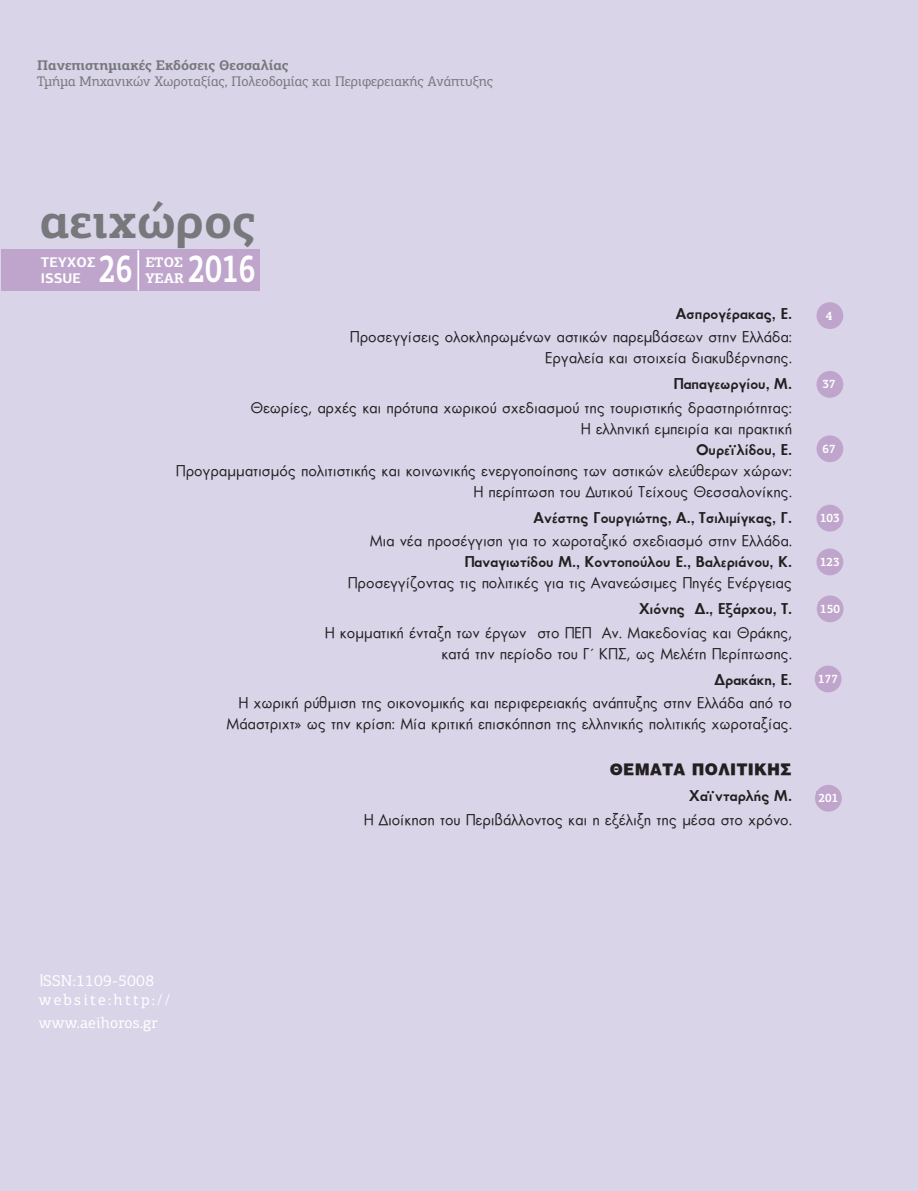
<style>
.page{position:relative;width:918px;height:1191px;background:#d9d4e8}
.page>*{position:absolute;margin:0;border:0;box-sizing:border-box;transform-origin:0 0}
.t1{font:700 49px "PF Centro Slab Pro";color:#76787b}
.t2{font:700 39.38px "PF Centro Slab Pro";color:#fff;scale:.72 1}
.TOC_body_text{font:17.5px/21px "UB Future";color:#231f20;text-align:right}
.TOC1{font:17.5px "UB Future Bold";color:#231f20}
.TOC_body_text-2{font:17.5px "UB Future Bold";color:#231f20}
.t3{font:15.75px/22.8px "PF Centro Slab Pro";letter-spacing:.015em;color:#fff}
.t4{font:900 15.75px "UB Helvetica";letter-spacing:.025em;color:#231f20}
.t5{font:14px "PF Centro Slab Pro";color:#76787b}
.t6{font:700 14px "PF Centro Slab Pro";color:#76787b}
.t7{font:700 14px "PF Centro Sans Pro";letter-spacing:.015em;color:#fff}
.t8{font:700 14px "PF Centro Slab Pro";letter-spacing:.005em;color:#fff}
.t9{font:700 12.25px "PF Centro Slab Pro";color:#fff;scale:.9 1}
.s1{font-family:"UB Future";font-size:19.25px}
</style>
<div class="page">
<div style="left:2px;top:249px;width:258px;height:42px;background:#bfa5cc"></div>
<div style="left:816px;top:435px;width:27px;height:27px;background:#bfa5cc;border-radius:50%"></div>
<div style="left:816px;top:371px;width:27px;height:27px;background:#bfa5cc;border-radius:50%"></div>
<div style="left:816px;top:302px;width:27px;height:27px;background:#bfa5cc;border-radius:50%"></div>
<div style="left:816px;top:548px;width:27px;height:27px;background:#bfa5cc;border-radius:50%"></div>
<div style="left:816px;top:505px;width:27px;height:26px;background:#bfa5cc;border-radius:50%"></div>
<hr style="left:137px;top:250px;width:2px;height:40px;background:#fff">
<div style="left:817px;top:595px;width:26px;height:27px;background:#bfa5cc;border-radius:50%"></div>
<div style="left:815px;top:665px;width:26px;height:27px;background:#bfa5cc;border-radius:50%"></div>
<div style="left:815px;top:785px;width:27px;height:26px;background:#bfa5cc;border-radius:50%"></div>
<p class="t6" style="left:37px;top:57px;width:253px">Πανεπιστημιακές Εκδόσεις Θεσσαλίας</p>
<p class="t5" style="left:37px;top:73px;width:457px">Τμήμα Μηχανικών Χωροταξίας, Πολεοδομίας και Περιφερειακής Ανάπτυξης</p>
<p class="t1" style="left:40px;top:190px;width:217px">αειχώρος</p>
<p class="t2" style="left:99px;top:243px;width:49px">26</p>
<p class="t7" style="left:41px;top:253px;width:56px">ΤΕΥΧΟΣ</p>
<p class="t7" style="left:41px;top:269px;width:42px">ISSUE</p>
<p class="t2" style="left:188px;top:243px;width:96px">2016</p>
<p class="t8" style="left:145px;top:253px;width:39px">ΕΤΟΣ</p>
<p class="t8" style="left:145px;top:269px;width:40px">YEAR</p>
<p class="TOC1" style="left:675px;top:304px;width:117px">Ασπρογέρακας, Ε.</p>
<p class="TOC_body_text" style="left:349px;top:327px;width:443px">Προσεγγίσεις ολοκληρωμένων αστικών παρεμβάσεων στην Ελλάδα:</p>
<p class="TOC_body_text" style="left:544px;top:348px;width:248px">Εργαλεία και στοιχεία διακυβέρνησης.</p>
<p class="TOC1" style="left:673px;top:375px;width:120px">Παπαγεωργίου, Μ.</p>
<p class="TOC_body_text" style="left:250px;top:397px;width:543px">Θεωρίες, αρχές και πρότυπα χωρικού σχεδιασμού της τουριστικής δραστηριότητας:</p>
<p class="TOC_body_text" style="left:580px;top:418px;width:213px">Η ελληνική εμπειρία και πρακτική</p>
<p class="TOC_body_text-2" style="left:696px;top:440px;width:97px">Ουρεϊλίδου, Ε.</p>
<p class="TOC_body_text" style="left:175px;top:460px;width:617px">Προγραμματισμός πολιτιστικής και κοινωνικής ενεργοποίησης των αστικών ελεύθερων χώρων:<br>Η περίπτωση του Δυτικού Τείχους Θεσσαλονίκης.</p>
<p class="TOC1" style="left:533px;top:508px;width:259px">Ανέστης Γουργιώτης, Α., Τσιλιμίγκας, Γ.</p>
<p class="TOC_body_text" style="left:369px;top:530px;width:424px">Μια νέα προσέγγιση για το χωροταξικό σχεδιασμό στην Ελλάδα.</p>
<p class="TOC_body_text-2" style="left:464px;top:553px;width:329px">Παναγιωτίδου Μ., Κοντοπούλου Ε., Βαλεριάνου, Κ.</p>
<p class="TOC_body_text" style="left:347px;top:572px;width:446px">Προσεγγίζοντας τις πολιτικές για τις Ανανεώσιμες Πηγές Ενέργειας</p>
<p class="TOC1" style="left:638px;top:600px;width:154px">Χιόνης Δ., Εξάρχου, Τ.</p>
<p class="TOC_body_text" style="left:324px;top:622px;width:469px">Η κομματική ένταξη των έργων στο ΠΕΠ Αν. Μακεδονίας και Θράκης,</p>
<p class="TOC_body_text" style="left:441px;top:643px;width:352px">κατά την περίοδο του Γ΄ ΚΠΣ, ως Μελέτη Περίπτωσης.</p>
<p class="TOC1" style="left:714px;top:670px;width:79px">Δρακάκη, Ε.</p>
<p class="TOC_body_text" style="left:226px;top:692px;width:567px">Η χωρική ρύθμιση της οικονομικής και περιφερειακής ανάπτυξης στην Ελλάδα από το<br>Μάαστριχτ» ως την κρίση: Μία κριτική επισκόπηση της ελληνικής πολιτικής χωροταξίας.</p>
<p class="t4" style="left:610px;top:760px;width:183px">ΘΕΜΑΤΑ ΠΟΛΙΤΙΚΗΣ</p>
<p class="TOC1" style="left:688px;top:787px;width:104px">Χαϊνταρλής Μ.</p>
<p class="TOC_body_text" style="left:363px;top:809px;width:430px">Η Διοίκηση του Περιβάλλοντος και η εξέλιξη της μέσα στο χρόνο.</p>
<p class="t9" style="left:825px;top:308px;width:9px">4</p>
<p class="t9" style="left:822px;top:376px;width:16px">37</p>
<p class="t9" style="left:822px;top:441px;width:16px">67</p>
<p class="t9" style="left:820px;top:510px;width:23px">103</p>
<p class="t9" style="left:820px;top:554px;width:23px">123</p>
<p class="t9" style="left:820px;top:601px;width:23px">150</p>
<p class="t9" style="left:818px;top:671px;width:23px">177</p>
<p class="t9" style="left:818px;top:790px;width:23px">201</p>
<p class="t3" style="left:39px;top:969px;width:117px"><span class="s1">I</span>SSN:1109-5008</p>
<p class="t3" style="left:39px;top:988px;width:132px">website:http:// www.aeihoros.gr</p>
</div>
